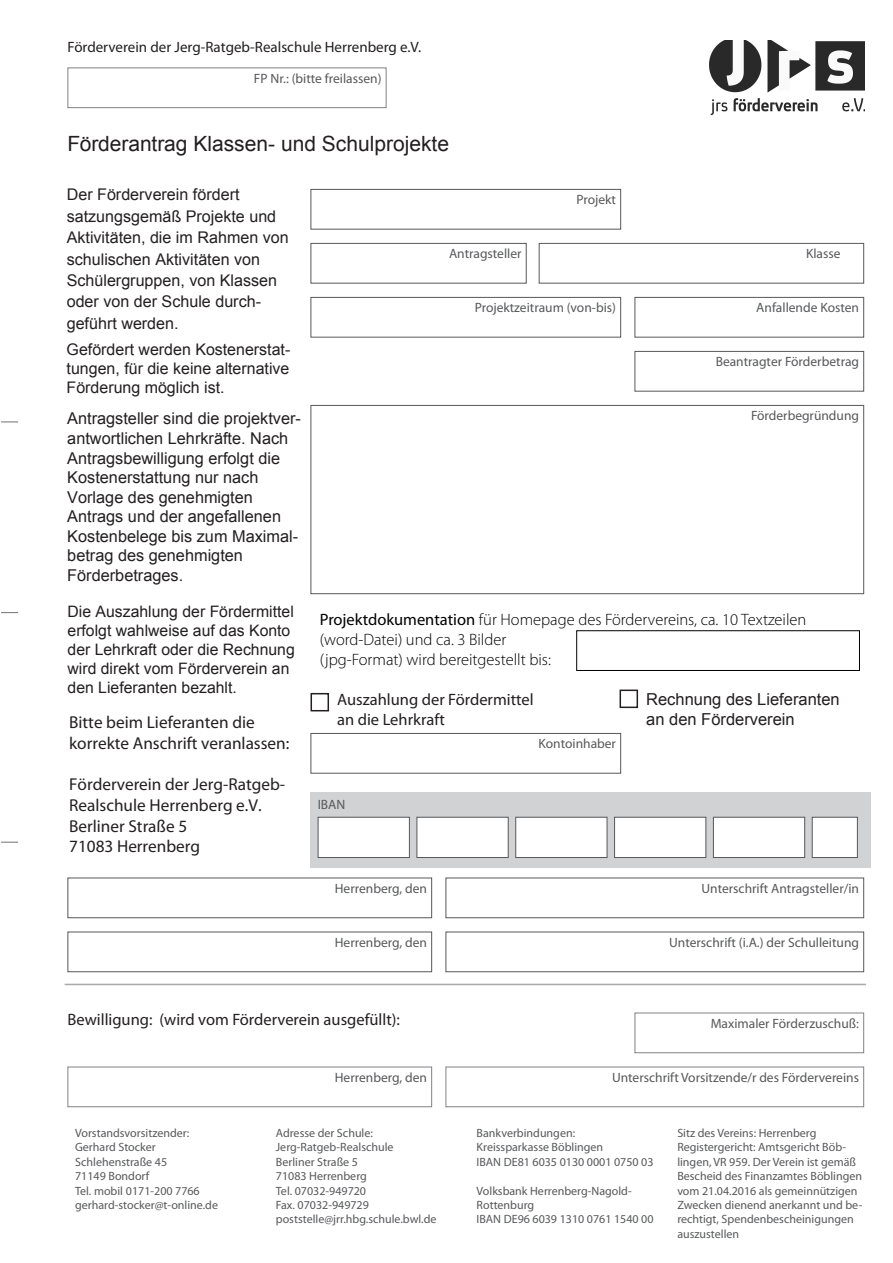
<style>
.page{position:relative;width:893px;height:1263px;background:#fff}
.page>*{position:absolute;margin:0;border:0;box-sizing:border-box;transform-origin:0 0}
.t1{font:21px "Arial";color:#231f20}
.t2{font:17.25px/20.7px "Myriad Pro";color:#231f20}
.t3{font:300 16.5px/19.8px "Myriad Pro";color:#000}
.t4{font:16.5px/19.8px "Myriad Pro";color:#231f20}
.t5{font:16.5px/19.8px "Arial";color:#231f20}
.t6{font:16.35px/19.6px "Arial";color:#231f20}
.t7{font:16.05px/21.5px "Arial";color:#231f20}
.t8{font:15.9px/19.2px "Arial";color:#231f20;text-align:justify}
.t9{font:15.75px/18.9px "Arial";color:#231f20}
.t10{font:15px "Myriad Pro";color:#231f20}
.Beschriftung_Formula{font:13.5px "Myriad Pro";color:#57585a}
.t11{font:12px/14.4px "Myriad Pro";color:#57585a}
.s1{font-weight:400}
</style>
<div class="page">
<div style="left:310px;top:243px;width:217px;height:41px;border:1px solid #57585a"></div>
<div style="left:310px;top:189px;width:311px;height:41px;border:1px solid #57585a"></div>
<div style="left:539px;top:243px;width:325px;height:41px;border:1px solid #57585a"></div>
<img style="left:710px;top:41px;width:154px;height:75px">
<div style="left:310px;top:297px;width:311px;height:41px;border:1px solid #57585a"></div>
<div style="left:634px;top:297px;width:230px;height:41px;border:1px solid #57585a"></div>
<div style="left:634px;top:351px;width:230px;height:41px;border:1px solid #57585a"></div>
<div style="left:310px;top:405px;width:554px;height:189px;border:1px solid #57585a"></div>
<div style="left:310px;top:733px;width:311px;height:40px;border:1px solid #57585a"></div>
<div style="left:68px;top:878px;width:364px;height:40px;border:1px solid #57585a"></div>
<div style="left:446px;top:878px;width:418px;height:40px;border:1px solid #57585a"></div>
<hr style="left:65px;top:984px;width:801px;height:1px;background:#a8a9ad">
<div style="left:634px;top:1013px;width:230px;height:40px;border:1px solid #808285"></div>
<div style="left:68px;top:1067px;width:364px;height:40px;border:1px solid #808285"></div>
<div style="left:446px;top:1067px;width:418px;height:40px;border:1px solid #808285"></div>
<div style="left:68px;top:68px;width:318px;height:40px;border:1px solid #808285"></div>
<svg style="left:1px;top:421px;width:17px;height:1px"></svg>
<svg style="left:1px;top:612px;width:17px;height:1px"></svg>
<svg style="left:1px;top:842px;width:17px;height:1px"></svg>
<div style="left:68px;top:932px;width:364px;height:40px;border:1px solid #57585a"></div>
<div style="left:446px;top:932px;width:418px;height:40px;border:1px solid #57585a"></div>
<div style="left:310px;top:792px;width:561px;height:75px;background:#d1d2d4"></div>
<div style="left:318px;top:817px;width:92px;height:41px;background:#fff;border:1px solid #57585a"></div>
<div style="left:417px;top:817px;width:92px;height:41px;background:#fff;border:1px solid #57585a"></div>
<div style="left:515px;top:817px;width:92px;height:41px;background:#fff;border:1px solid #57585a"></div>
<div style="left:614px;top:817px;width:92px;height:41px;background:#fff;border:1px solid #57585a"></div>
<div style="left:713px;top:817px;width:92px;height:41px;background:#fff;border:1px solid #57585a"></div>
<div style="left:812px;top:817px;width:46px;height:41px;background:#fff;border:1px solid #57585a"></div>
<div style="left:310px;top:693px;width:19px;height:18px;border:2px solid #231f20"></div>
<div style="left:620px;top:689px;width:18px;height:19px;border:2px solid #231f20"></div>
<div style="left:576px;top:630px;width:284px;height:41px;border:1px solid #000"></div>
<p class="t10" style="left:68px;top:37px;width:355px">Förderverein der Jerg-Ratgeb-Realschule Herrenberg e.V.</p>
<p class="Beschriftung_Formula" style="left:254px;top:70px;width:129px">FP Nr.: (bitte freilassen)</p>
<p class="t1" style="left:68px;top:130px;width:383px">Förderantrag Klassen- und Schulprojekte</p>
<p class="t7" style="left:67px;top:184px;width:224px">Der Förderverein fördert satzungsgemäß Projekte und<br>Aktivitäten, die im Rahmen von schulischen Aktivitäten von<br>Schülergruppen, von Klassen oder von der Schule durch&shy;geführt werden.</p>
<p class="t8" style="left:67px;top:340px;width:225px">Gefördert werden Kostenerstat&shy;tungen, für die keine alternative Förderung möglich ist.</p>
<p class="t6" style="left:67px;top:409px;width:235px">Antragsteller sind die projektver&shy;antwortlichen Lehrkräfte. Nach<br>Antragsbewilligung erfolgt die<br>Kostenerstattung nur nach<br>Vorlage des genehmigten<br>Antrags und der angefallenen<br>Kostenbelege bis zum Maximal&shy;betrag des genehmigten<br>Förderbetrages.</p>
<p class="t9" style="left:68px;top:602px;width:229px">Die Auszahlung der Fördermittel erfolgt wahlweise auf das Konto der Lehrkraft oder die Rechnung wird direkt vom Förderverein an den Lieferanten bezahlt.</p>
<p class="t2" style="left:69px;top:711px;width:222px">Bitte beim Lieferanten die korrekte Anschrift veranlassen:</p>
<p class="t2" style="left:69px;top:774px;width:217px">Förderverein der Jerg-Ratgeb-<br>Realschule Herrenberg e.V.<br>Berliner Straße 5<br>71083 Herrenberg</p>
<p class="Beschriftung_Formula" style="left:576px;top:191px;width:41px">Projekt</p>
<p class="Beschriftung_Formula" style="left:806px;top:245px;width:36px">Klasse</p>
<p class="Beschriftung_Formula" style="left:449px;top:245px;width:74px">Antragsteller</p>
<p class="Beschriftung_Formula" style="left:475px;top:299px;width:143px">Projektzeitraum (von-bis)</p>
<p class="Beschriftung_Formula" style="left:756px;top:299px;width:104px">Anfallende Kosten</p>
<p class="Beschriftung_Formula" style="left:716px;top:353px;width:145px">Beantragter Förderbetrag</p>
<p class="Beschriftung_Formula" style="left:751px;top:407px;width:110px">Förderbegründung</p>
<h3 class="t3" style="left:320px;top:610px;width:488px"><span class="s1">Projektdokumentation</span> für Homepage des Fördervereins, ca. 10 Textzeilen (word-Datei) und ca. 3 Bilder<br>(jpg-Format) wird bereitgestellt bis:</h3>
<h3 class="t4" style="left:337px;top:689px;width:198px">Auszahlung der Fördermittel an die Lehrkraft</h3>
<h3 class="t5" style="left:646px;top:689px;width:195px">Rechnung des Lieferanten an den Förderverein</h3>
<p class="Beschriftung_Formula" style="left:539px;top:735px;width:79px">Kontoinhaber</p>
<p class="Beschriftung_Formula" style="left:318px;top:796px;width:29px">IBAN</p>
<p class="Beschriftung_Formula" style="left:335px;top:880px;width:94px">Herrenberg, den</p>
<p class="Beschriftung_Formula" style="left:701px;top:880px;width:159px">Unterschrift Antragsteller/in</p>
<p class="Beschriftung_Formula" style="left:335px;top:934px;width:94px">Herrenberg, den</p>
<p class="Beschriftung_Formula" style="left:669px;top:934px;width:191px">Unterschrift (i.A.) der Schulleitung</p>
<p class="t4" style="left:68px;top:1009px;width:334px">Bewilligung: (wird vom Förderverein ausgefüllt):</p>
<p class="Beschriftung_Formula" style="left:711px;top:1015px;width:150px">Maximaler Förderzuschuß:</p>
<p class="t11" style="left:75px;top:1125px;width:116px">Vorstandsvorsitzender:</p>
<p class="t11" style="left:75px;top:1140px;width:82px">Gerhard Stocker</p>
<p class="t11" style="left:75px;top:1154px;width:94px">Schlehenstraße 45</p>
<p class="t11" style="left:75px;top:1169px;width:76px">71149 Bondorf</p>
<p class="t11" style="left:75px;top:1183px;width:126px">Tel. mobil 0171-200 7766</p>
<p class="t11" style="left:75px;top:1197px;width:144px">gerhard-stocker@t-online.de</p>
<p class="Beschriftung_Formula" style="left:335px;top:1069px;width:94px">Herrenberg, den</p>
<p class="Beschriftung_Formula" style="left:612px;top:1069px;width:249px">Unterschrift Vorsitzende/r des Fördervereins</p>
<p class="t11" style="left:276px;top:1125px;width:99px">Adresse der Schule:</p>
<p class="t11" style="left:276px;top:1140px;width:119px">Jerg-Ratgeb-Realschule</p>
<p class="t11" style="left:276px;top:1154px;width:84px">Berliner Straße 5</p>
<p class="t11" style="left:276px;top:1169px;width:92px">71083 Herrenberg</p>
<p class="t11" style="left:276px;top:1183px;width:92px">Tel. 07032-949720</p>
<p class="t11" style="left:276px;top:1197px;width:95px">Fax. 07032-949729</p>
<p class="t11" style="left:276px;top:1212px;width:162px">poststelle@jrr.hbg.schule.bwl.de</p>
<p class="t11" style="left:477px;top:1125px;width:100px">Bankverbindungen:</p>
<p class="t11" style="left:477px;top:1140px;width:128px">Kreissparkasse Böblingen</p>
<p class="t11" style="left:477px;top:1154px;width:178px">IBAN DE81 6035 0130 0001 0750 03</p>
<p class="t11" style="left:477px;top:1183px;width:157px">Volksbank Herrenberg-Nagold-<br>Rottenburg</p>
<p class="t11" style="left:477px;top:1212px;width:178px">IBAN DE96 6039 1310 0761 1540 00</p>
<p class="t11" style="left:677px;top:1125px;width:141px">Sitz des Vereins: Herrenberg</p>
<p class="t11" style="left:677px;top:1140px;width:186px">Registergericht: Amtsgericht Böb&shy;lingen, VR 959. Der Verein ist gemäß<br>Bescheid des Finanzamtes Böblingen vom 21.04.2016 als gemeinnützigen<br>Zwecken dienend anerkannt und be&shy;rechtigt, Spendenbescheinigungen auszustellen</p>
</div>
